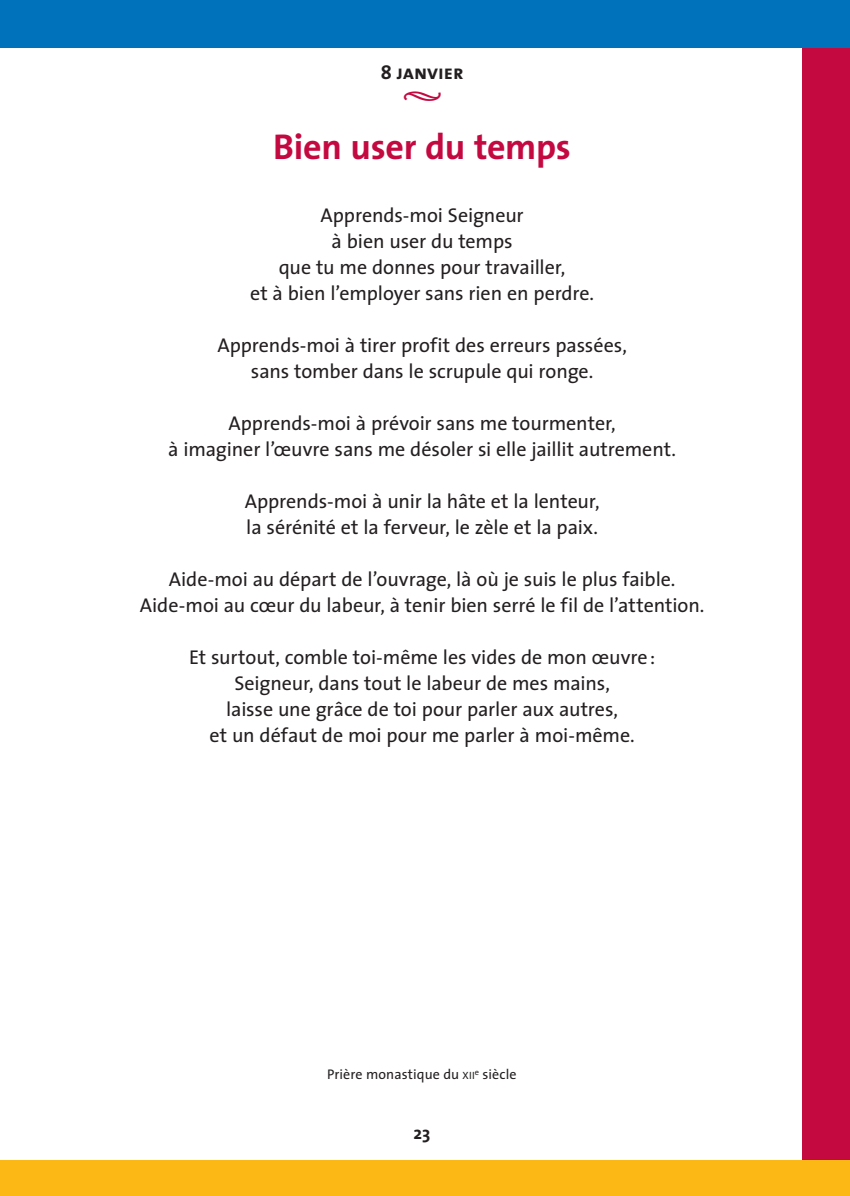
<style>
.page{position:relative;width:850px;height:1196px;background:#fff}
.page>*{position:absolute;margin:0;border:0;box-sizing:border-box;transform-origin:0 0}
.titre_prière_rouge{font:700 36px "The Sans";letter-spacing:-.01em;color:#c40941}
.prière_normal{font:20px "The Sans";letter-spacing:-.005em;color:#231f20}
.t1{font:20px "The Sans Bold Caps";color:#231f20}
.t2{font:20px "The Sans Semi Bold Expert";color:#c40941}
.t3{font:700 18px "The Sans";color:#231f20}
.prière_normal-2{font:14px "The Sans";letter-spacing:.01em;color:#231f20}
.s1{font-size:10.4px}
</style>
<div class="page">
<div style="left:802px;top:0;width:47px;height:1195px;background:#c40941"></div>
<div style="left:0;top:1159px;width:849px;height:36px;background:#fcb814"></div>
<div style="left:0;top:0;width:849px;height:48px;background:#0072bc"></div>
<p class="t1" style="left:380px;top:56px;width:84px">8 janvier</p>
<p class="t2" style="left:402px;top:78px;width:40px">Ÿ</p>
<p class="titre_prière_rouge" style="left:273px;top:116px;width:299px">Bien user du temps</p>
<p class="prière_normal" style="left:320px;top:198px;width:205px">Apprends-moi Seigneur</p>
<p class="prière_normal" style="left:331px;top:224px;width:182px">à bien user du temps</p>
<p class="prière_normal" style="left:278px;top:250px;width:288px">que tu me donnes pour travailler,</p>
<p class="prière_normal" style="left:250px;top:276px;width:345px">et à bien l’employer sans rien en perdre.</p>
<p class="prière_normal" style="left:217px;top:328px;width:411px">Apprends-moi à tirer profit des erreurs passées,</p>
<p class="prière_normal" style="left:251px;top:354px;width:344px">sans tomber dans le scrupule qui ronge.</p>
<p class="prière_normal" style="left:228px;top:406px;width:388px">Apprends-moi à prévoir sans me tourmenter,</p>
<p class="prière_normal" style="left:168px;top:432px;width:509px">à imaginer l’œuvre sans me désoler si elle jaillit autrement.</p>
<p class="prière_normal" style="left:244px;top:484px;width:356px">Apprends-moi à unir la hâte et la lenteur,</p>
<p class="prière_normal" style="left:246px;top:510px;width:353px">la sérénité et la ferveur, le zèle et la paix.</p>
<p class="prière_normal" style="left:169px;top:562px;width:508px">Aide-moi au départ de l’ouvrage, là où je suis le plus faible.</p>
<p class="prière_normal" style="left:140px;top:588px;width:566px">Aide-moi au cœur du labeur, à tenir bien serré le fil de l’attention.</p>
<p class="prière_normal" style="left:189px;top:640px;width:467px">Et surtout, comble toi-même les vides de mon œuvre:</p>
<p class="prière_normal" style="left:234px;top:666px;width:377px">Seigneur, dans tout le labeur de mes mains,</p>
<p class="prière_normal" style="left:226px;top:692px;width:393px">laisse une grâce de toi pour parler aux autres,</p>
<p class="prière_normal" style="left:209px;top:718px;width:427px">et un défaut de moi pour me parler à moi-même.</p>
<p class="prière_normal-2" style="left:327px;top:1062px;width:191px">Prière monastique du <span class="s1">xii</span><sup>e</sup> siècle</p>
<p class="t3" style="left:413px;top:1117px;width:18px">23</p>
</div>
